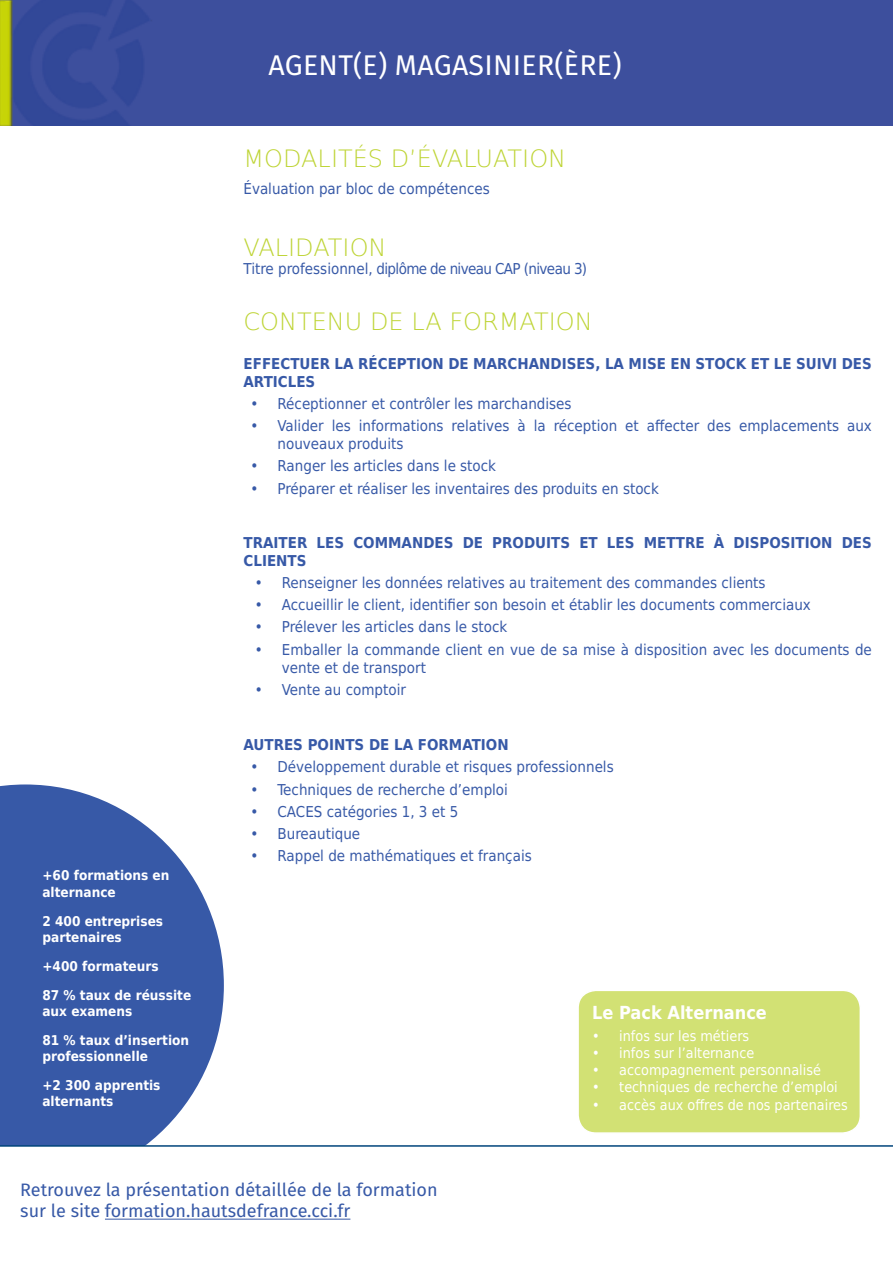
<style>
.page{position:relative;width:893px;height:1263px;background:#fff}
.page>*{position:absolute;margin:0;border:0;box-sizing:border-box;transform-origin:0 0}
.t1{font:28.5px "Fira Sans";letter-spacing:.01em;color:#fff}
.Texte_courant{font:200 24px "DejaVu Sans";color:#bed435}
.t2{font:18px "Fira Sans";color:#3759a7}
.t3{font:700 18px "DejaVu Sans Condensed";color:#fff}
.Texte_courant-2{font:15px/18px "DejaVu Sans Condensed";color:#3759a7}
.Texte_courant-3{font:700 15px/18px "DejaVu Sans Condensed";color:#3759a7}
.Texte_courant-4{font:15px "DejaVu Sans Condensed";letter-spacing:-.04em;color:#3759a7}
.t4{font:14.25px "DejaVu Sans Condensed";color:#fff}
.t5{font:700 13.5px/29px "DejaVu Sans Condensed";color:#fff}
</style>
<div class="page">
<svg style="left:0;top:784px;width:224px;height:361px;background:#5471b3"></svg>
<div style="left:578px;top:990px;width:282px;height:143px;background:#d2e174;border-radius:18px"></div>
<div style="left:577px;top:989px;width:284px;height:145px;border:2px solid #fff;border-radius:18px"></div>
<hr style="left:0;top:1145px;width:893px;height:2px;background:#00447b">
<img style="left:0;top:0;width:893px;height:125px">
<hr style="left:105px;top:1219px;width:245px;height:1px;background:#3759a7">
<p class="t1" style="left:268px;top:44px;width:355px">AGENT(E) MAGASINIER(ÈRE)</p>
<p class="Texte_courant" style="left:244px;top:141px;width:324px">MODALITÉS D’ÉVALUATION</p>
<p class="Texte_courant-2" style="left:244px;top:179px;width:248px">Évaluation par bloc de compétences</p>
<p class="Texte_courant" style="left:244px;top:229px;width:144px">VALIDATION</p>
<p class="Texte_courant-4" style="left:244px;top:256px;width:345px">Titre professionnel, diplôme de niveau CAP (niveau 3)</p>
<p class="Texte_courant" style="left:244px;top:303px;width:351px">CONTENU DE LA FORMATION</p>
<p class="Texte_courant-3" style="left:244px;top:354px;width:630px">EFFECTUER LA RÉCEPTION DE MARCHANDISES, LA MISE EN STOCK ET LE SUIVI DES<br>ARTICLES</p>
<p class="Texte_courant-2" style="left:251px;top:394px;width:323px">• Réceptionner et contrôler les marchandises</p>
<p class="Texte_courant-2" style="left:278px;top:416px;width:596px;text-indent:-27px">• Valider les informations relatives à la réception et affecter des emplacements aux nouveaux produits</p>
<p class="Texte_courant-2" style="left:251px;top:457px;width:247px">• Ranger les articles dans le stock</p>
<p class="Texte_courant-2" style="left:251px;top:479px;width:410px">• Préparer et réaliser les inventaires des produits en stock</p>
<p class="Texte_courant-3" style="left:244px;top:533px;width:630px">TRAITER LES COMMANDES DE PRODUITS ET LES METTRE À DISPOSITION DES<br>CLIENTS</p>
<p class="Texte_courant-2" style="left:255px;top:573px;width:512px">• Renseigner les données relatives au traitement des commandes clients</p>
<p class="Texte_courant-2" style="left:255px;top:595px;width:558px">• Accueillir le client, identifier son besoin et établir les documents commerciaux</p>
<p class="Texte_courant-2" style="left:255px;top:618px;width:254px">• Prélever les articles dans le stock</p>
<p class="Texte_courant-2" style="left:282px;top:640px;width:592px;text-indent:-27px">• Emballer la commande client en vue de sa mise à disposition avec les documents de vente et de transport</p>
<p class="Texte_courant-2" style="left:255px;top:680px;width:153px">• Vente au comptoir</p>
<p class="t5" style="left:42px;top:867px;width:129px;line-height:16.2px">+60 formations en alternance</p>
<p class="t5" style="left:42px;top:912px;width:122px;line-height:16.2px">2 400 entreprises partenaires</p>
<p class="t5" style="left:42px;top:951px;width:150px">+400 formateurs<br>87 % taux de réussite</p>
<p class="t5" style="left:42px;top:996px;width:148px">aux examens<br>81 % taux d’insertion</p>
<p class="t5" style="left:42px;top:1041px;width:120px">professionnelle +2 300 apprentis</p>
<p class="t5" style="left:42px;top:1086px;width:72px">alternants</p>
<p class="Texte_courant-3" style="left:244px;top:735px;width:267px">AUTRES POINTS DE LA FORMATION</p>
<p class="Texte_courant-2" style="left:251px;top:758px;width:365px">• Développement durable et risques professionnels</p>
<p class="Texte_courant-2" style="left:251px;top:780px;width:259px">• Techniques de recherche d’emploi</p>
<p class="Texte_courant-2" style="left:251px;top:802px;width:209px">• CACES catégories 1, 3 et 5</p>
<p class="Texte_courant-2" style="left:251px;top:824px;width:111px">• Bureautique</p>
<p class="Texte_courant-2" style="left:251px;top:847px;width:283px">• Rappel de mathématiques et français</p>
<p class="t3" style="left:592px;top:998px;width:176px">Le Pack Alternance</p>
<p class="t4" style="left:592px;top:1024px;width:158px">• infos sur les métiers</p>
<p class="t4" style="left:592px;top:1041px;width:163px">• infos sur l’alternance</p>
<p class="t4" style="left:592px;top:1058px;width:230px">• accompagnement personnalisé</p>
<p class="t4" style="left:592px;top:1075px;width:247px">• techniques de recherche d’emploi</p>
<p class="t4" style="left:592px;top:1093px;width:257px">• accès aux offres de nos partenaires</p>
<p class="t2" style="left:20px;top:1176px;width:419px">Retrouvez la présentation détaillée de la formation</p>
<p class="t2" style="left:20px;top:1197px;width:332px">sur le site formation.hautsdefrance.cci.fr</p>
</div>
